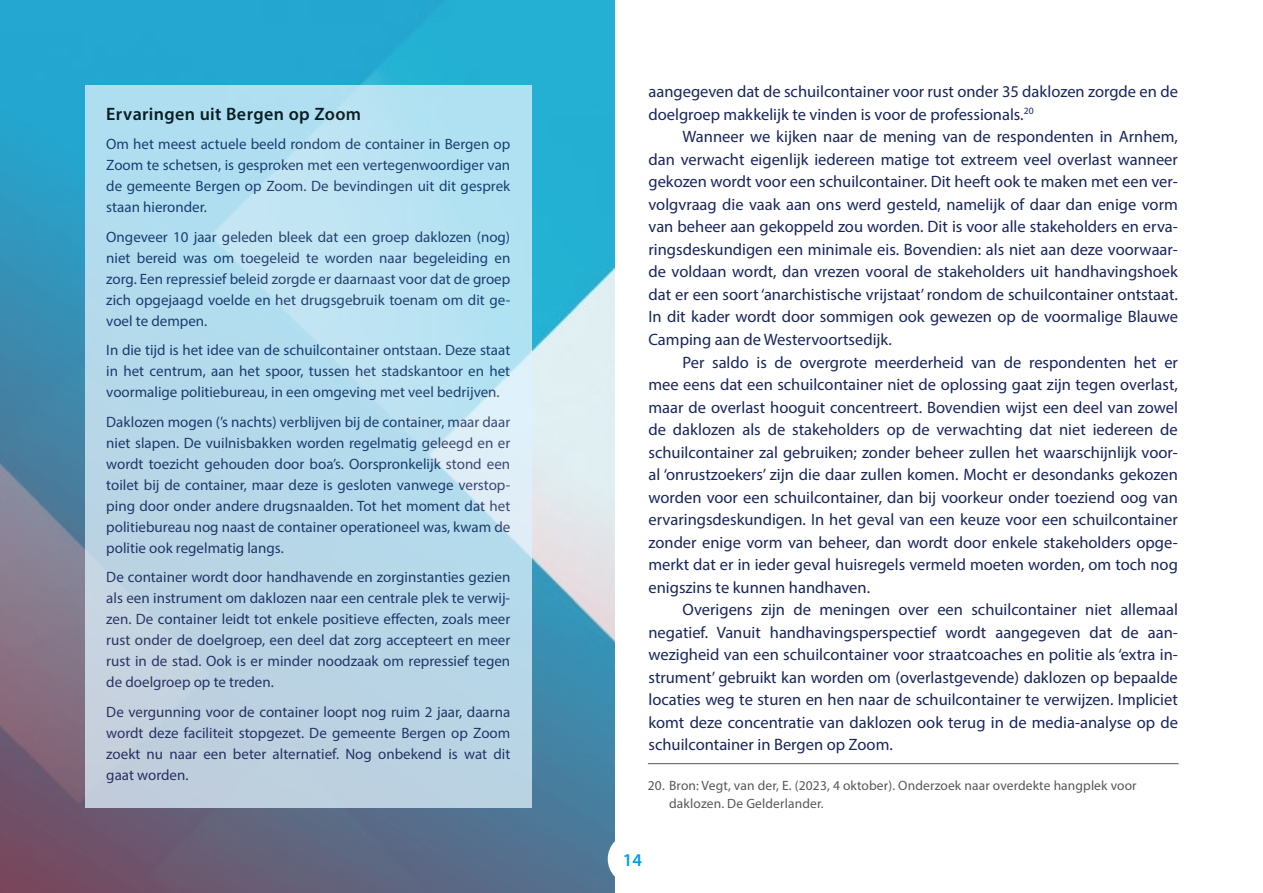
<style>
.page{position:relative;width:1263px;height:893px;background:#fff}
.page>*{position:absolute;margin:0;border:0;box-sizing:border-box;transform-origin:0 0}
.t1{font:600 18px "Myriad Pro";letter-spacing:.02em;color:#000}
.t2{font:600 18px "Myriad Pro";color:#009fe3}
.t3{font:16.5px/22.5px "Myriad Pro";color:#19255b;text-align:justify}
.t4{font:15px/21px "Myriad Pro";color:#19255b;text-align:justify}
.t5{font:13.5px/18px "Myriad Pro";letter-spacing:.01em;color:#575756}
</style>
<div class="page">
<img style="left:0;top:0;width:614px;height:893px">
<hr style="left:648px;top:763px;width:530px;height:1px;background:#575756">
<div style="left:608px;top:833px;width:51px;height:51px;background:#fff;border-radius:50%"></div>
<svg style="left:85px;top:85px;width:446px;height:723px;background:#b8daea"></svg>
<p class="t1" style="left:106px;top:102px;width:256px">Ervaringen uit Bergen op Zoom</p>
<p class="t4" style="left:106px;top:134px;width:405px">Om het meest actuele beeld rondom de container in Bergen op Zoom te schetsen, is gesproken met een vertegenwoordiger van de gemeente Bergen op Zoom. De bevindingen uit dit gesprek staan hieronder.</p>
<p class="t4" style="left:106px;top:226px;width:405px">Ongeveer 10 jaar geleden bleek dat een groep daklozen (nog) niet bereid was om toegeleid te worden naar begeleiding en zorg. Een repressief beleid zorgde er daarnaast voor dat de groep zich opgejaagd voelde en het drugsgebruik toenam om dit ge&shy;voel te dempen.</p>
<p class="t4" style="left:106px;top:340px;width:405px">In die tijd is het idee van de schuilcontainer ontstaan. Deze staat in het centrum, aan het spoor, tussen het stadskantoor en het voormalige politiebureau, in een omgeving met veel bedrijven.</p>
<p class="t4" style="left:106px;top:411px;width:405px">Daklozen mogen (’s nachts) verblijven bij de container, maar daar niet slapen. De vuilnisbakken worden regelmatig geleegd en er wordt toezicht gehouden door boa’s. Oorspronkelijk stond een toilet bij de container, maar deze is gesloten vanwege verstop&shy;ping door onder andere drugsnaalden. Tot het moment dat het politiebureau nog naast de container operationeel was, kwam de politie ook regelmatig langs.</p>
<p class="t4" style="left:106px;top:567px;width:405px">De container wordt door handhavende en zorginstanties gezien als een instrument om daklozen naar een centrale plek te verwij&shy;zen. De container leidt tot enkele positieve effecten, zoals meer rust onder de doelgroep, een deel dat zorg accepteert en meer rust in de stad. Ook is er minder noodzaak om repressief tegen de doelgroep op te treden.</p>
<p class="t4" style="left:106px;top:701px;width:405px">De vergunning voor de container loopt nog ruim 2 jaar, daarna wordt deze faciliteit stopgezet. De gemeente Bergen op Zoom zoekt nu naar een beter alternatief. Nog onbekend is wat dit gaat worden.</p>
<p class="t3" style="left:648px;top:80px;width:531px">aangegeven dat de schuilcontainer voor rust onder 35 daklozen zorgde en de doelgroep makkelijk te vinden is voor de professionals.<sup>20</sup></p>
<p class="t3" style="left:648px;top:125px;width:531px;text-indent:34px">Wanneer we kijken naar de mening van de respondenten in Arnhem, dan verwacht eigenlijk iedereen matige tot extreem veel overlast wanneer gekozen wordt voor een schuilcontainer. Dit heeft ook te maken met een ver&shy;volgvraag die vaak aan ons werd gesteld, namelijk of daar dan enige vorm van beheer aan gekoppeld zou worden. Dit is voor alle stakeholders en erva&shy;ringsdeskundigen een minimale eis. Bovendien: als niet aan deze voorwaar&shy;de voldaan wordt, dan vrezen vooral de stakeholders uit handhavingshoek dat er een soort ‘anarchistische vrijstaat’ rondom de schuilcontainer ontstaat.<br>In dit kader wordt door sommigen ook gewezen op de voormalige Blauwe Camping aan de Westervoortsedijk.</p>
<p class="t3" style="left:648px;top:350px;width:531px;text-indent:34px">Per saldo is de overgrote meerderheid van de respondenten het er mee eens dat een schuilcontainer niet de oplossing gaat zijn tegen overlast, maar de overlast hooguit concentreert. Bovendien wijst een deel van zowel de daklozen als de stakeholders op de verwachting dat niet iedereen de schuilcontainer zal gebruiken; zonder beheer zullen het waarschijnlijk voor&shy;al ‘onrustzoekers’ zijn die daar zullen komen. Mocht er desondanks gekozen worden voor een schuilcontainer, dan bij voorkeur onder toeziend oog van ervaringsdeskundigen. In het geval van een keuze voor een schuilcontainer zonder enige vorm van beheer, dan wordt door enkele stakeholders opge&shy;merkt dat er in ieder geval huisregels vermeld moeten worden, om toch nog enigszins te kunnen handhaven.</p>
<p class="t3" style="left:648px;top:598px;width:531px;text-indent:34px">Overigens zijn de meningen over een schuilcontainer niet allemaal negatief. Vanuit handhavingsperspectief wordt aangegeven dat de aan&shy;wezigheid van een schuilcontainer voor straatcoaches en politie als ‘extra in&shy;strument’ gebruikt kan worden om (overlastgevende) daklozen op bepaalde locaties weg te sturen en hen naar de schuilcontainer te verwijzen. Impliciet komt deze concentratie van daklozen ook terug in de media-analyse op de schuilcontainer in Bergen op Zoom.</p>
<p class="t5" style="left:669px;top:776px;width:469px;text-indent:-21px">20. Bron: Vegt, van der, E. (2023, 4 oktober). Onderzoek naar overdekte hangplek voor daklozen. De Gelderlander.</p>
<p class="t2" style="left:623px;top:848px;width:21px">14</p>
</div>
